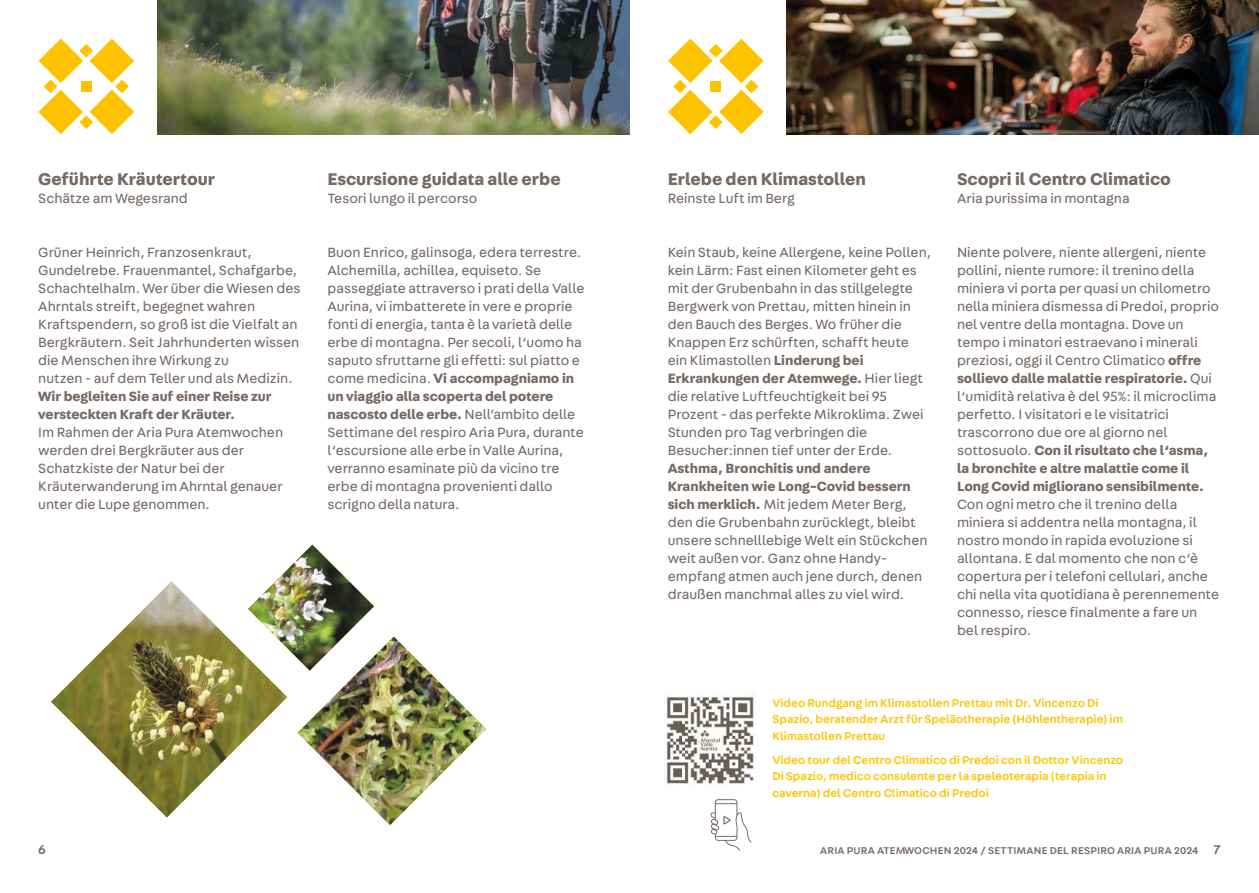
<style>
.page{position:relative;width:1259px;height:893px;background:#fff}
.page>*{position:absolute;margin:0;border:0;box-sizing:border-box;transform-origin:0 0}
.t1{font:700 18px "Fabriga";color:#776a64}
.t2{font:14.25px/18px "Fabriga";color:#776a64}
.t3{font:700 14.25px/18px "Fabriga";color:#776a64}
.t4{font:500 13.5px "Fabriga";color:#776a64}
.t5{font:500 12px/16.5px "Fabriga";color:#fdc300}
.t6{font:500 10.5px "Fabriga";letter-spacing:.02em;color:#776a64}
.s1{font-weight:700}
.s2{font-size:13.5px}
</style>
<div class="page">
<svg style="left:668px;top:39px;width:95px;height:95px"></svg>
<img style="left:787px;top:0;width:472px;height:135px">
<svg style="left:39px;top:39px;width:95px;height:95px"></svg>
<img style="left:157px;top:0;width:472px;height:135px">
<img style="left:665px;top:695px;width:92px;height:90px">
<svg style="left:710px;top:799px;width:41px;height:52px"></svg>
<img style="left:51px;top:581px;width:197px;height:236px">
<img style="left:248px;top:636px;width:238px;height:189px">
<img style="left:248px;top:545px;width:126px;height:126px">
<p class="t1" style="left:38px;top:166px;width:178px">Geführte Kräutertour</p>
<p class="t2" style="left:38px;top:188px;width:151px">Schätze am Wegesrand</p>
<p class="t2" style="left:38px;top:242px;width:264px">Grüner Heinrich, Franzosenkraut, Gundelrebe. Frauenmantel, Schafgarbe, Schachtelhalm. Wer über die Wiesen des Ahrntals streift, begegnet wahren Kraftspendern, so groß ist die Vielfalt an Bergkräutern. Seit Jahrhunderten wissen die Menschen ihre Wirkung zu<br>nutzen - auf dem Teller und als Medizin.</p>
<p class="t3" style="left:38px;top:386px;width:235px">Wir begleiten Sie auf einer Reise zur versteckten Kraft der Kräuter.</p>
<p class="t2" style="left:38px;top:422px;width:246px">Im Rahmen der Aria Pura Atemwochen werden drei Bergkräuter aus der<br>Schatzkiste der Natur bei der<br>Kräuterwanderung im Ahrntal genauer unter die Lupe genommen.</p>
<p class="t1" style="left:327px;top:166px;width:235px">Escursione guidata alle erbe</p>
<p class="t2" style="left:327px;top:188px;width:152px">Tesori lungo il percorso</p>
<p class="t2" style="left:327px;top:242px;width:258px">Buon Enrico, galinsoga, edera terrestre.<br>Alchemilla, achillea, equiseto. Se passeggiate attraverso i prati della Valle Aurina, vi imbatterete in vere e proprie fonti di energia, tanta è la varietà delle erbe di montagna. Per secoli, l‘uomo ha saputo sfruttarne gli effetti: sul piatto e come medicina. <span class="s1">Vi accompagniamo in un viaggio alla scoperta del potere nascosto delle erbe.</span> Nell’ambito delle Settimane del respiro Aria Pura, durante l‘escursione alle erbe in Valle Aurina, verranno esaminate più da vicino tre erbe di montagna provenienti dallo scrigno della natura.</p>
<p class="t1" style="left:668px;top:166px;width:199px">Erlebe den Klimastollen</p>
<p class="t2" style="left:668px;top:188px;width:129px">Reinste Luft im Berg</p>
<p class="t2" style="left:668px;top:242px;width:265px">Kein Staub, keine Allergene, keine Pollen, kein Lärm: Fast einen Kilometer geht es mit der Grubenbahn in das stillgelegte Bergwerk von Prettau, mitten hinein in den Bauch des Berges. Wo früher die Knappen Erz schürften, schafft heute ein Klimastollen <span class="s1">Linderung bei Erkrankungen der Atemwege.</span> Hier liegt die relative Luftfeuchtigkeit bei 95<br>Prozent - das perfekte Mikroklima. Zwei Stunden pro Tag verbringen die Besucher:innen tief unter der Erde.</p>
<p class="t2" style="left:668px;top:458px;width:261px"><span class="s1">Asthma, Bronchitis und andere Krankheiten wie Long-Covid bessern sich merklich.</span> Mit jedem Meter Berg, den die Grubenbahn zurücklegt, bleibt unsere schnelllebige Welt ein Stückchen weit außen vor. Ganz ohne Handy&shy;empfang atmen auch jene durch, denen draußen manchmal alles zu viel wird.</p>
<p class="t1" style="left:957px;top:166px;width:215px">Scopri il Centro Climatico</p>
<p class="t2" style="left:957px;top:188px;width:174px">Aria purissima in montagna</p>
<p class="t2" style="left:957px;top:242px;width:263px">Niente polvere, niente allergeni, niente pollini, niente rumore: il trenino della miniera vi porta per quasi un chilometro nella miniera dismessa di Predoi, proprio nel ventre della montagna. Dove un tempo i minatori estraevano i minerali preziosi, oggi il Centro Climatico <span class="s1">offre sollievo dalle malattie respiratorie.</span> Qui l‘umidità relativa è del 95%: il microclima perfetto. I visitatori e le visitatrici trascorrono due ore al giorno nel sottosuolo. <span class="s1">Con il risultato che l‘asma, la bronchite e altre malattie come il Long Covid migliorano sensibilmente.</span></p>
<p class="t2" style="left:957px;top:494px;width:264px">Con ogni metro che il trenino della miniera si addentra nella montagna, il nostro mondo in rapida evoluzione si allontana. E dal momento che non c‘è copertura per i telefoni cellulari, anche chi nella vita quotidiana è perennemente connesso, riesce finalmente a fare un bel respiro.</p>
<p class="t5" style="left:772px;top:694px;width:352px">Video Rundgang im Klimastollen Prettau mit Dr. Vincenzo Di<br>Spazio, beratender Arzt für Speläotherapie (Höhlentherapie) im<br>Klimastollen Prettau</p>
<p class="t5" style="left:772px;top:751px;width:352px">Video tour del Centro Climatico di Predoi con il Dottor Vincenzo<br>Di Spazio, medico consulente per la speleoterapia (terapia in caverna) del Centro Climatico di Predoi</p>
<p class="t4" style="left:38px;top:840px;width:9px">6</p>
<p class="t6" style="left:820px;top:843px;width:402px">ARIA PURA ATEMWOCHEN 2024 / SETTIMANE DEL RESPIRO ARIA PURA 2024 <span class="s2">7</span></p>
</div>
